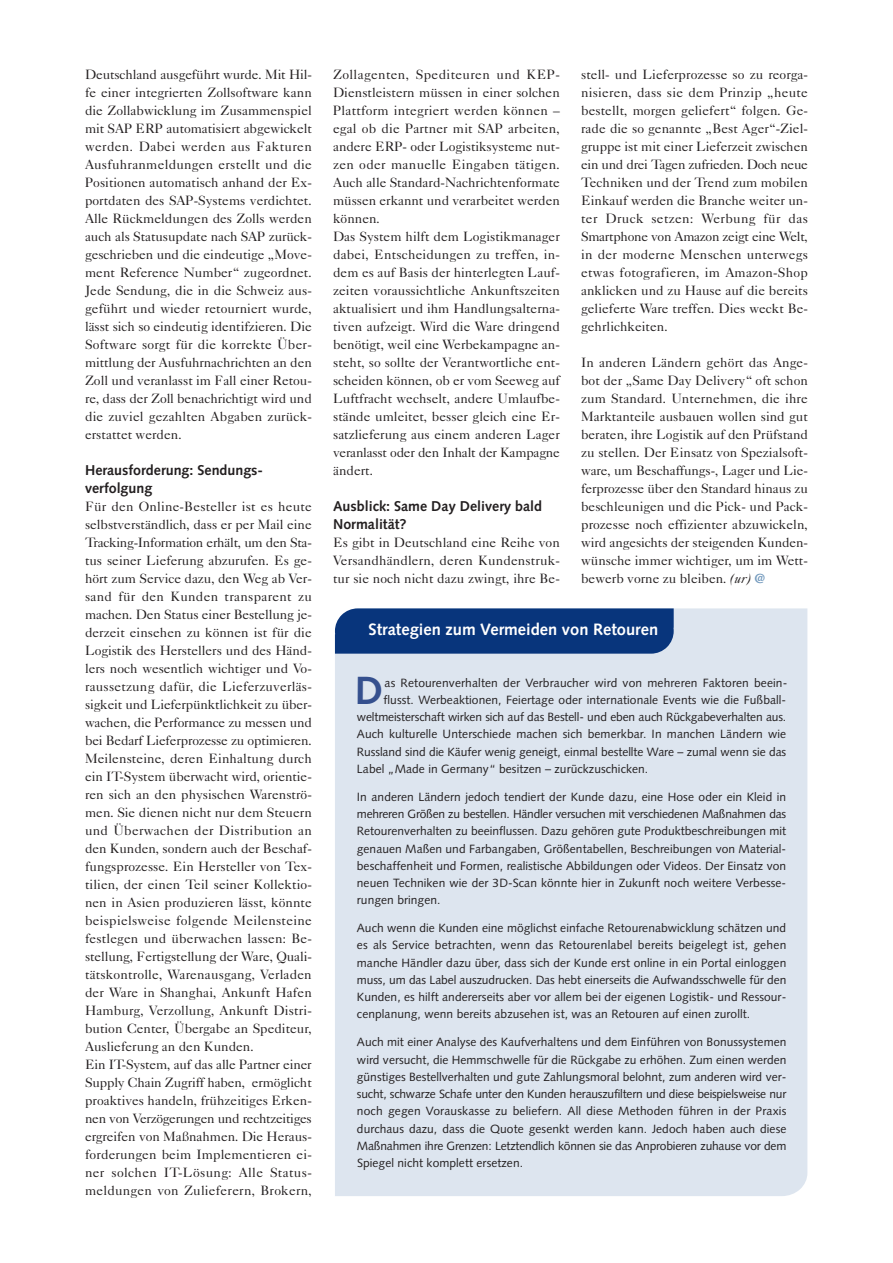
<style>
.page{position:relative;width:893px;height:1263px;background:#fff}
.page>*{position:absolute;margin:0;border:0;box-sizing:border-box;transform-origin:0 0}
.t1{font:700 39.3px "Syntax";color:#35508e}
.t2{font:700 16.5px "Syntax";color:#fff}
.t3{font:700 14.25px/18px "Syntax";color:#231f20}
.t4{font:13.5px/18px "Caslon Five Forty";color:#231f20;text-align:justify}
.t5{font:12px/17.2px "Syntax";letter-spacing:.005em;color:#231f20;text-align:justify}
.s1{font-style:italic}
.s2{font-family:"Caslon Two Twenty Four";font-weight:700;color:#7299bd}
</style>
<div class="page">
<div style="left:335px;top:608px;width:472px;height:588px;background:#dde5ef"></div>
<div style="left:335px;top:608px;width:339px;height:46px;background:#08357c"></div>
<p class="t4" style="left:85px;top:66px;width:228px">Deutschland ausgeführt wurde. Mit Hil&shy;fe einer integrierten Zollsoftware kann die Zollabwicklung im Zusammenspiel mit SAP ERP automatisiert abgewickelt werden. Dabei werden aus Fakturen Ausfuhranmeldungen erstellt und die Positionen automatisch anhand der Ex&shy;portdaten des SAP-Systems verdichtet.<br>Alle Rückmeldungen des Zolls werden auch als Statusupdate nach SAP zurück&shy;geschrieben und die eindeutige „Move&shy;ment Reference Number“ zugeordnet.<br>Jede Sendung, die in die Schweiz aus&shy;geführt und wieder retourniert wurde, lässt sich so eindeutig identifzieren. Die Software sorgt für die korrekte Über&shy;mittlung der Ausfuhrnachrichten an den Zoll und veranlasst im Fall einer Retou&shy;re, dass der Zoll benachrichtigt wird und die zuviel gezahlten Abgaben zurück&shy;erstattet werden.</p>
<p class="t3" style="left:85px;top:462px;width:180px">Herausforderung: Sendungs&shy;verfolgung</p>
<p class="t4" style="left:85px;top:498px;width:228px;text-align:left">Für den Online-Besteller ist es heute selbstverständlich, dass er per Mail eine Tracking-Information erhält, um den Sta&shy;tus seiner Lieferung abzurufen. Es ge&shy;hört zum Service dazu, den Weg ab Ver&shy;sand für den Kunden transparent zu machen. Den Status einer Bestellung je&shy;derzeit einsehen zu können ist für die Logistik des Herstellers und des Händ&shy;lers noch wesentlich wichtiger und Vo&shy;raussetzung dafür, die Lieferzuverläs&shy;sigkeit und Lieferpünktlichkeit zu über&shy;wachen, die Performance zu messen und bei Bedarf Lieferprozesse zu optimieren.<br>Meilensteine, deren Einhaltung durch ein IT-System überwacht wird, orientie&shy;ren sich an den physischen Warenströ&shy;men. Sie dienen nicht nur dem Steuern und Überwachen der Distribution an den Kunden, sondern auch der Beschaf&shy;fungsprozesse. Ein Hersteller von Tex&shy;tilien, der einen Teil seiner Kollektio&shy;nen in Asien produzieren lässt, könnte beispielsweise folgende Meilensteine festlegen und überwachen lassen: Be&shy;stellung, Fertigstellung der Ware, Quali&shy;tätskontrolle, Warenausgang, Verladen der Ware in Shanghai, Ankunft Hafen Hamburg, Verzollung, Ankunft Distri&shy;bution Center, Übergabe an Spediteur, Auslieferung an den Kunden.<br>Ein IT-System, auf das alle Partner einer Supply Chain Zugriff haben, ermöglicht proaktives handeln, frühzeitiges Erken&shy;nen von Verzögerungen und rechtzeitiges ergreifen von Maßnahmen. Die Heraus&shy;forderungen beim Implementieren ei&shy;ner solchen IT-Lösung: Alle Status&shy;meldungen von Zulieferern, Brokern,</p>
<p class="t4" style="left:333px;top:66px;width:228px;text-align:left">Zollagenten, Spediteuren und KEP-Dienstleistern müssen in einer solchen Plattform integriert werden können – egal ob die Partner mit SAP arbeiten, andere ERP- oder Logistiksysteme nut&shy;zen oder manuelle Eingaben tätigen.<br>Auch alle Standard-Nachrichtenformate müssen erkannt und verarbeitet werden können.<br>Das System hilft dem Logistikmanager dabei, Entscheidungen zu treffen, in&shy;dem es auf Basis der hinterlegten Lauf&shy;zeiten voraussichtliche Ankunftszeiten aktualisiert und ihm Handlungsalterna&shy;tiven aufzeigt. Wird die Ware dringend benötigt, weil eine Werbekampagne an&shy;steht, so sollte der Verantwortliche ent&shy;scheiden können, ob er vom Seeweg auf Luftfracht wechselt, andere Umlaufbe&shy;stände umleitet, besser gleich eine Er&shy;satzlieferung aus einem anderen Lager veranlasst oder den Inhalt der Kampagne ändert.</p>
<p class="t3" style="left:333px;top:498px;width:210px">Ausblick: Same Day Delivery bald<br>Normalität?</p>
<p class="t4" style="left:333px;top:534px;width:228px">Es gibt in Deutschland eine Reihe von Versandhändlern, deren Kundenstruk&shy;tur sie noch nicht dazu zwingt, ihre Be-</p>
<p class="t4" style="left:581px;top:66px;width:228px">stell- und Lieferprozesse so zu reorga&shy;nisieren, dass sie dem Prinzip „heute bestellt, morgen geliefert“ folgen. Ge&shy;rade die so genannte „Best Ager“-Ziel&shy;gruppe ist mit einer Lieferzeit zwischen ein und drei Tagen zufrieden. Doch neue Techniken und der Trend zum mobilen Einkauf werden die Branche weiter un&shy;ter Druck setzen: Werbung für das Smartphone von Amazon zeigt eine Welt, in der moderne Menschen unterwegs etwas fotografieren, im Amazon-Shop anklicken und zu Hause auf die bereits gelieferte Ware treffen. Dies weckt Be&shy;gehrlichkeiten.</p>
<p class="t4" style="left:581px;top:354px;width:228px">In anderen Ländern gehört das Ange&shy;bot der „Same Day Delivery“ oft schon zum Standard. Unternehmen, die ihre Marktanteile ausbauen wollen sind gut beraten, ihre Logistik auf den Prüfstand zu stellen. Der Einsatz von Spezialsoft&shy;ware, um Beschaffungs-, Lager und Lie&shy;ferprozesse über den Standard hinaus zu beschleunigen und die Pick- und Pack&shy;prozesse noch effizienter abzuwickeln, wird angesichts der steigenden Kunden&shy;wünsche immer wichtiger, um im Wett&shy;bewerb vorne zu bleiben. <span class="s1">(ur)</span> <span class="s2">@</span></p>
<p class="t2" style="left:368px;top:623px;width:291px">Strategien zum Vermeiden von Retouren</p>
<h1 class="t1" style="left:355px;top:674px;width:30px">D</h1>
<p class="t5" style="left:385px;top:675px;width:404px">as Retourenverhalten der Verbraucher wird von mehreren Faktoren beein-</p>
<p class="t5" style="left:383px;top:692px;width:404px">flusst. Werbeaktionen, Feiertage oder internationale Events wie die Fußball-</p>
<p class="t5" style="left:357px;top:709px;width:431px">weltmeisterschaft wirken sich auf das Bestell- und eben auch Rückgabeverhalten aus.</p>
<p class="t5" style="left:357px;top:727px;width:431px">Auch kulturelle Unterschiede machen sich bemerkbar. In manchen Ländern wie</p>
<p class="t5" style="left:357px;top:744px;width:431px">Russland sind die Käufer wenig geneigt, einmal bestellte Ware – zumal wenn sie das</p>
<p class="t5" style="left:357px;top:761px;width:293px">Label „Made in Germany“ besitzen – zurückzuschicken.</p>
<p class="t5" style="left:357px;top:789px;width:431px">In anderen Ländern jedoch tendiert der Kunde dazu, eine Hose oder ein Kleid in mehreren Größen zu bestellen. Händler versuchen mit verschiedenen Maßnahmen das Retourenverhalten zu beeinflussen. Dazu gehören gute Produktbeschreibungen mit genauen Maßen und Farbangaben, Größentabellen, Beschreibungen von Material&shy;beschaffenheit und Formen, realistische Abbildungen oder Videos. Der Einsatz von neuen Techniken wie der 3D-Scan könnte hier in Zukunft noch weitere Verbesse&shy;rungen bringen.</p>
<p class="t5" style="left:357px;top:920px;width:431px">Auch wenn die Kunden eine möglichst einfache Retourenabwicklung schätzen und es als Service betrachten, wenn das Retourenlabel bereits beigelegt ist, gehen manche Händler dazu über, dass sich der Kunde erst online in ein Portal einloggen muss, um das Label auszudrucken. Das hebt einerseits die Aufwandsschwelle für den Kunden, es hilft andererseits aber vor allem bei der eigenen Logistik- und Ressour&shy;cenplanung, wenn bereits abzusehen ist, was an Retouren auf einen zurollt.</p>
<p class="t5" style="left:357px;top:1034px;width:431px">Auch mit einer Analyse des Kaufverhaltens und dem Einführen von Bonussystemen wird versucht, die Hemmschwelle für die Rückgabe zu erhöhen. Zum einen werden günstiges Bestellverhalten und gute Zahlungsmoral belohnt, zum anderen wird ver&shy;sucht, schwarze Schafe unter den Kunden herauszufiltern und diese beispielsweise nur noch gegen Vorauskasse zu beliefern. All diese Methoden führen in der Praxis durchaus dazu, dass die Quote gesenkt werden kann. Jedoch haben auch diese Maßnahmen ihre Grenzen: Letztendlich können sie das Anprobieren zuhause vor dem Spiegel nicht komplett ersetzen.</p>
</div>
